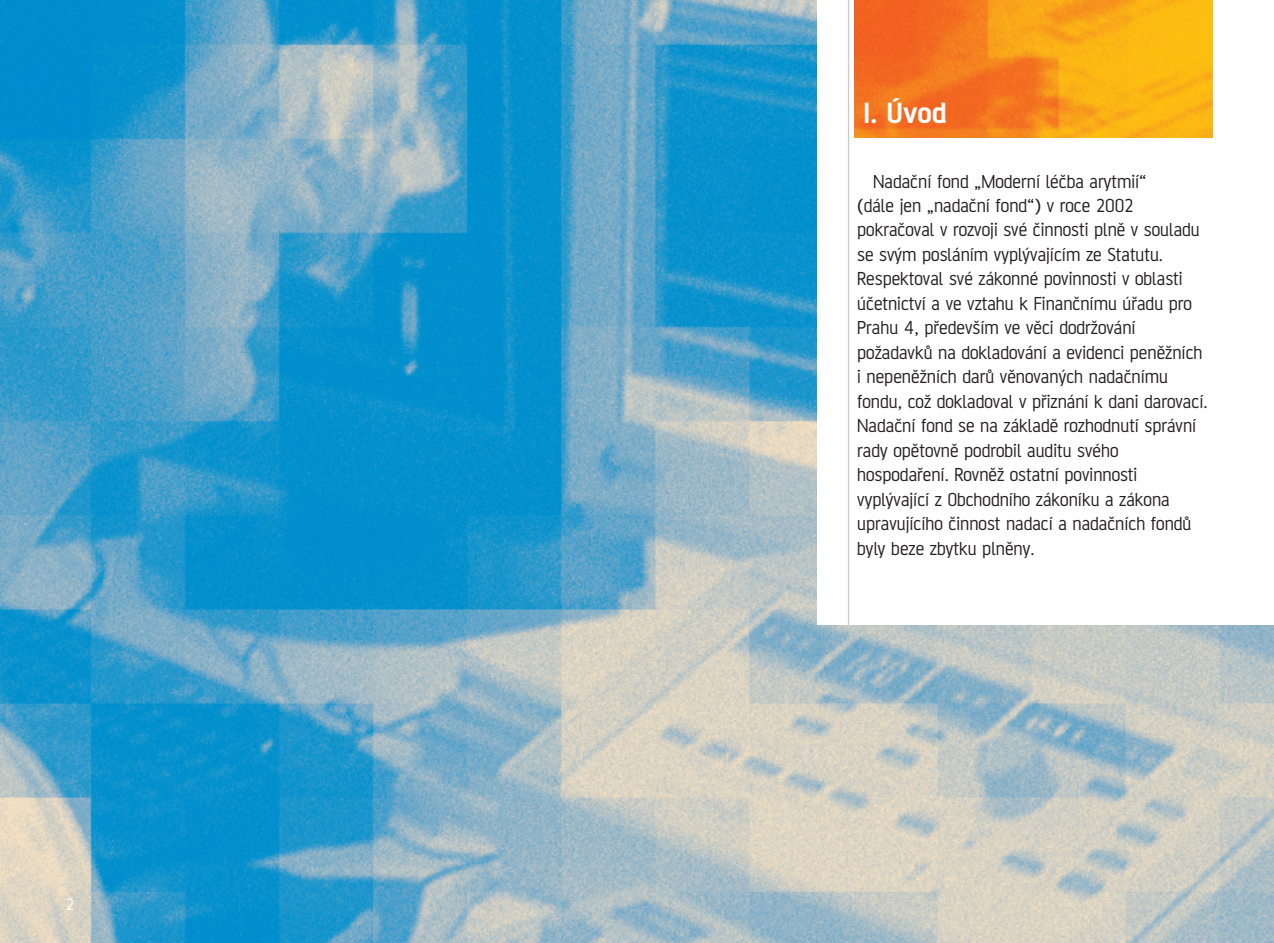
<style>
.page{position:relative;width:1274px;height:943px;background:#fff}
.page>*{position:absolute;margin:0;border:0;box-sizing:border-box;transform-origin:0 0}
.t1{font:700 31.5px "AF Battersea CE";color:#fff}
.t2{font:20.25px/24.5px "AF Battersea CE";color:#231f20}
.t3{font:18px "AF Battersea CE";color:#fff}
</style>
<div class="page">
<img style="left:855px;top:0;width:357px;height:137px">
<hr style="left:848px;top:0;width:1px;height:942px;background:#ccc">
<img style="left:816px;top:625px;width:457px;height:317px">
<img style="left:0;top:0;width:816px;height:942px">
<p class="t3" style="left:66px;top:897px;width:10px">2</p>
<h1 class="t1" style="left:863px;top:101px;width:85px">I. Úvod</h1>
<p class="t2" style="left:857px;top:170px;width:352px;text-indent:16px">Nadační fond „Moderní léčba arytmií“<br>(dále jen „nadační fond“) v roce 2002 pokračoval v rozvoji své činnosti plně v souladu se svým posláním vyplývajícím ze Statutu.<br>Respektoval své zákonné povinnosti v oblasti účetnictví a ve vztahu k Finančnímu úřadu pro Prahu 4, především ve věci dodržování požadavků na dokladování a evidenci peněžních i nepeněžních darů věnovaných nadačnímu fondu, což dokladoval v přiznání k dani darovací.<br>Nadační fond se na základě rozhodnutí správní rady opětovně podrobil auditu svého hospodaření. Rovněž ostatní povinnosti vyplývající z Obchodního zákoníku a zákona upravujícího činnost nadací a nadačních fondů byly beze zbytku plněny.</p>
</div>
